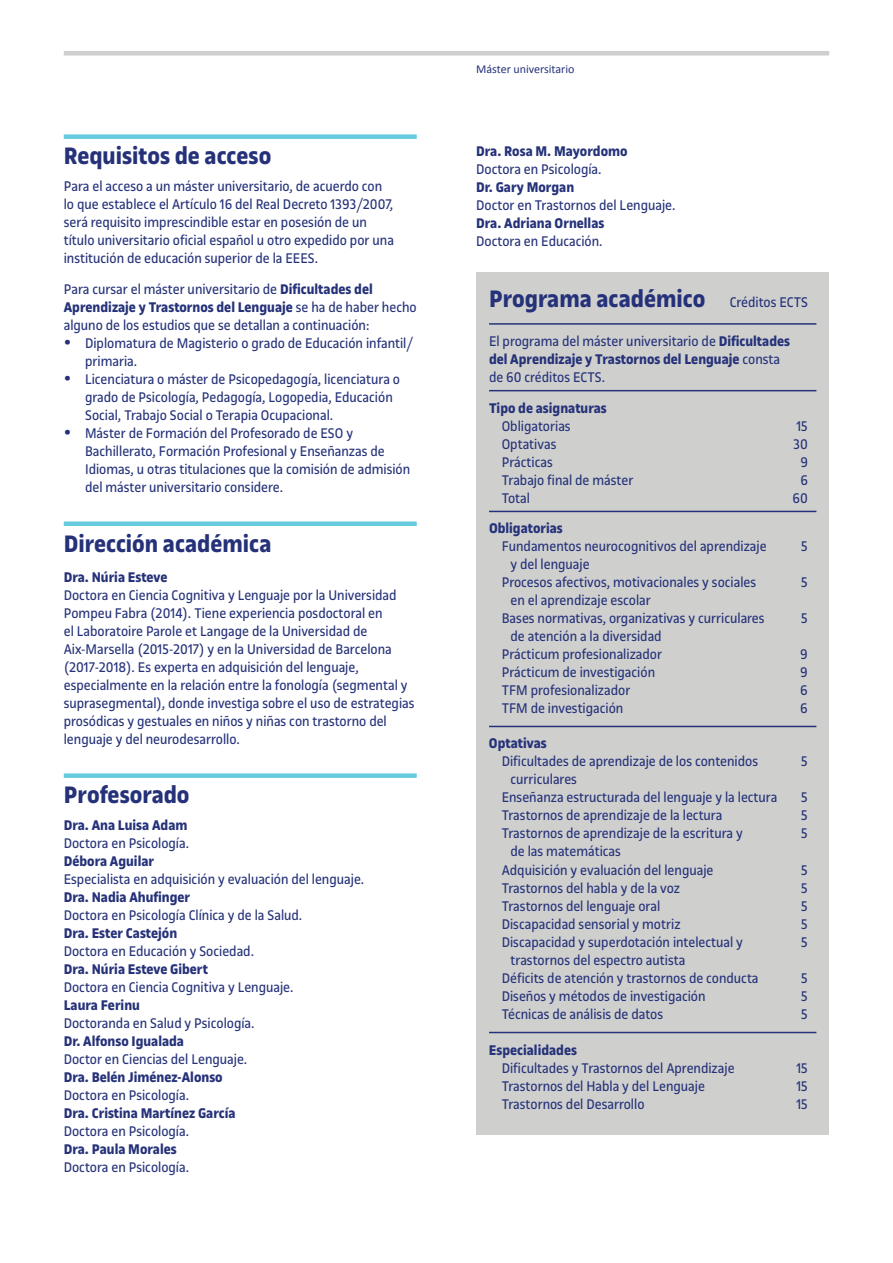
<style>
.page{position:relative;width:893px;height:1263px;background:#fff}
.page>*{position:absolute;margin:0;border:0;box-sizing:border-box;transform-origin:0 0}
.t1{font:700 25.5px "UOC Sans";color:#253279}
.t2{font:15px/18px "UOC Sans";color:#253279}
.t3{font:700 15px "UOC Sans";color:#253279}
.t4{font:12px "Calibri";color:#253279}
.s1{font-weight:700}
.s2{font-weight:700;font-size:19.5px}
.s3{font-weight:400;font-size:15px}
</style>
<div class="page">
<div style="left:64px;top:51px;width:765px;height:5px;background:#cfd0ce"></div>
<div style="left:476px;top:273px;width:353px;height:862px;background:#cfd0ce"></div>
<div style="left:64px;top:134px;width:353px;height:5px;background:#67cbdf"></div>
<div style="left:64px;top:521px;width:353px;height:5px;background:#67cbdf"></div>
<div style="left:64px;top:773px;width:353px;height:5px;background:#67cbdf"></div>
<hr style="left:489px;top:323px;width:327px;height:2px;background:#253279">
<hr style="left:489px;top:390px;width:327px;height:1px;background:#253279">
<hr style="left:489px;top:511px;width:327px;height:1px;background:#253279">
<hr style="left:489px;top:726px;width:327px;height:1px;background:#253279">
<hr style="left:489px;top:1032px;width:327px;height:1px;background:#253279">
<h1 class="t1" style="left:64px;top:142px;width:209px">Requisitos de acceso</h1>
<p class="t2" style="left:64px;top:177px;width:332px">Para el acceso a un máster universitario, de acuerdo con lo que establece el Artículo 16 del Real Decreto 1393/2007, será requisito imprescindible estar en posesión de un título universitario oficial español u otro expedido por una institución de educación superior de la EEES.</p>
<p class="t2" style="left:64px;top:280px;width:354px">Para cursar el máster universitario de <span class="s1">Dificultades del<br>Aprendizaje y Trastornos del Lenguaje</span> se ha de haber hecho alguno de los estudios que se detallan a continuación:</p>
<p class="t2" style="left:85px;top:334px;width:330px;text-indent:-21px"><span class="s2">•</span> Diplomatura de Magisterio o grado de Educación infantil/ primaria.</p>
<p class="t2" style="left:85px;top:370px;width:317px;text-indent:-21px"><span class="s2">•</span> Licenciatura o máster de Psicopedagogía, licenciatura o grado de Psicología, Pedagogía, Logopedia, Educación<br>Social, Trabajo Social o Terapia Ocupacional.</p>
<p class="t2" style="left:85px;top:424px;width:327px;text-indent:-21px"><span class="s2">•</span> Máster de Formación del Profesorado de ESO y Bachillerato, Formación Profesional y Enseñanzas de Idiomas, u otras titulaciones que la comisión de admisión del máster universitario considere.</p>
<h1 class="t1" style="left:64px;top:529px;width:209px">Dirección académica</h1>
<p class="t3" style="left:64px;top:568px;width:105px">Dra. Núria Esteve</p>
<p class="t2" style="left:64px;top:586px;width:352px">Doctora en Ciencia Cognitiva y Lenguaje por la Universidad Pompeu Fabra (2014). Tiene experiencia posdoctoral en<br>el Laboratoire Parole et Langage de la Universidad de Aix-Marsella (2015-2017) y en la Universidad de Barcelona (2017-2018). Es experta en adquisición del lenguaje, especialmente en la relación entre la fonología (segmental y suprasegmental), donde investiga sobre el uso de estrategias prosódicas y gestuales en niños y niñas con trastorno del lenguaje y del neurodesarrollo.</p>
<h1 class="t1" style="left:64px;top:781px;width:127px">Profesorado</h1>
<p class="t3" style="left:64px;top:816px;width:125px">Dra. Ana Luisa Adam</p>
<p class="t2" style="left:64px;top:834px;width:127px">Doctora en Psicología.</p>
<p class="t3" style="left:64px;top:852px;width:92px">Débora Aguilar</p>
<p class="t2" style="left:64px;top:870px;width:302px">Especialista en adquisición y evaluación del lenguaje.</p>
<p class="t3" style="left:64px;top:888px;width:128px">Dra. Nadia Ahufinger</p>
<p class="t2" style="left:64px;top:906px;width:240px">Doctora en Psicología Clínica y de la Salud.</p>
<p class="t3" style="left:64px;top:924px;width:115px">Dra. Ester Castejón</p>
<p class="t2" style="left:64px;top:942px;width:192px">Doctora en Educación y Sociedad.</p>
<p class="t3" style="left:64px;top:960px;width:146px">Dra. Núria Esteve Gibert</p>
<p class="t2" style="left:64px;top:978px;width:231px">Doctora en Ciencia Cognitiva y Lenguaje.</p>
<p class="t3" style="left:64px;top:996px;width:78px">Laura Ferinu</p>
<p class="t2" style="left:64px;top:1014px;width:192px">Doctoranda en Salud y Psicología.</p>
<p class="t3" style="left:64px;top:1032px;width:122px">Dr. Alfonso Igualada</p>
<p class="t2" style="left:64px;top:1050px;width:185px">Doctor en Ciencias del Lenguaje.</p>
<p class="t3" style="left:64px;top:1068px;width:160px">Dra. Belén Jiménez-Alonso</p>
<p class="t2" style="left:64px;top:1086px;width:127px">Doctora en Psicología.</p>
<p class="t3" style="left:64px;top:1104px;width:173px">Dra. Cristina Martínez García</p>
<p class="t2" style="left:64px;top:1122px;width:127px">Doctora en Psicología.</p>
<p class="t3" style="left:64px;top:1140px;width:115px">Dra. Paula Morales</p>
<p class="t2" style="left:64px;top:1158px;width:127px">Doctora en Psicología.</p>
<p class="t4" style="left:476px;top:61px;width:100px">Máster universitario</p>
<p class="t3" style="left:476px;top:143px;width:153px">Dra. Rosa M. Mayordomo</p>
<p class="t2" style="left:476px;top:161px;width:127px">Doctora en Psicología.</p>
<p class="t3" style="left:476px;top:179px;width:100px">Dr. Gary Morgan</p>
<p class="t2" style="left:476px;top:197px;width:201px">Doctor en Trastornos del Lenguaje.</p>
<p class="t3" style="left:476px;top:215px;width:130px">Dra. Adriana Ornellas</p>
<p class="t2" style="left:476px;top:233px;width:128px">Doctora en Educación.</p>
<h1 class="t1" style="left:489px;top:284px;width:320px">Programa académico <span class="s3">Créditos ECTS</span></h1>
<p class="t2" style="left:489px;top:332px;width:303px">El programa del máster universitario de <span class="s1">Dificultades del Aprendizaje y Trastornos del Lenguaje</span> consta de 60 créditos ECTS.</p>
<p class="t3" style="left:489px;top:399px;width:119px">Tipo de asignaturas</p>
<p class="t2" style="left:502px;top:417px;width:70px">Obligatorias</p>
<p class="t2" style="left:796px;top:417px;width:13px">15</p>
<p class="t2" style="left:502px;top:435px;width:56px">Optativas</p>
<p class="t2" style="left:793px;top:435px;width:16px">30</p>
<p class="t2" style="left:502px;top:453px;width:53px">Prácticas</p>
<p class="t2" style="left:800px;top:453px;width:9px">9</p>
<p class="t2" style="left:502px;top:471px;width:133px">Trabajo final de máster</p>
<p class="t2" style="left:800px;top:471px;width:9px">6</p>
<p class="t2" style="left:502px;top:489px;width:30px">Total</p>
<p class="t2" style="left:792px;top:489px;width:17px">60</p>
<p class="t3" style="left:489px;top:520px;width:75px">Obligatorias</p>
<p class="t2" style="left:502px;top:538px;width:266px">Fundamentos neurocognitivos del aprendizaje</p>
<p class="t2" style="left:801px;top:538px;width:8px">5</p>
<p class="t2" style="left:502px;top:556px;width:256px;text-indent:9px">y del lenguaje<br>Procesos afectivos, motivacionales y sociales</p>
<p class="t2" style="left:801px;top:574px;width:8px">5</p>
<p class="t2" style="left:502px;top:592px;width:264px;text-indent:9px">en el aprendizaje escolar<br>Bases normativas, organizativas y curriculares</p>
<p class="t2" style="left:502px;top:628px;width:162px;text-align:center">de atención a la diversidad<br>Prácticum profesionalizador</p>
<p class="t2" style="left:801px;top:610px;width:8px">5</p>
<p class="t2" style="left:800px;top:646px;width:9px">9</p>
<p class="t2" style="left:502px;top:664px;width:155px">Prácticum de investigación</p>
<p class="t2" style="left:800px;top:664px;width:9px">9</p>
<p class="t2" style="left:502px;top:682px;width:130px">TFM profesionalizador</p>
<p class="t2" style="left:800px;top:682px;width:9px">6</p>
<p class="t2" style="left:502px;top:700px;width:123px">TFM de investigación</p>
<p class="t2" style="left:800px;top:700px;width:9px">6</p>
<p class="t3" style="left:489px;top:735px;width:59px">Optativas</p>
<p class="t2" style="left:502px;top:753px;width:258px">Dificultades de aprendizaje de los contenidos</p>
<p class="t2" style="left:801px;top:753px;width:8px">5</p>
<p class="t2" style="left:502px;top:771px;width:277px;text-indent:9px">curriculares<br>Enseñanza estructurada del lenguaje y la lectura</p>
<p class="t2" style="left:801px;top:789px;width:8px">5</p>
<p class="t2" style="left:502px;top:807px;width:222px">Trastornos de aprendizaje de la lectura</p>
<p class="t2" style="left:801px;top:807px;width:8px">5</p>
<p class="t2" style="left:502px;top:825px;width:243px">Trastornos de aprendizaje de la escritura y</p>
<p class="t2" style="left:801px;top:825px;width:8px">5</p>
<p class="t2" style="left:502px;top:843px;width:213px;text-indent:9px">de las matemáticas<br>Adquisición y evaluación del lenguaje</p>
<p class="t2" style="left:801px;top:861px;width:8px">5</p>
<p class="t2" style="left:502px;top:879px;width:180px">Trastornos del habla y de la voz</p>
<p class="t2" style="left:801px;top:879px;width:8px">5</p>
<p class="t2" style="left:502px;top:897px;width:160px">Trastornos del lenguaje oral</p>
<p class="t2" style="left:801px;top:897px;width:8px">5</p>
<p class="t2" style="left:502px;top:915px;width:180px">Discapacidad sensorial y motriz</p>
<p class="t2" style="left:801px;top:915px;width:8px">5</p>
<p class="t2" style="left:502px;top:933px;width:243px">Discapacidad y superdotación intelectual y</p>
<p class="t2" style="left:801px;top:933px;width:8px">5</p>
<p class="t2" style="left:502px;top:951px;width:258px;text-indent:9px">trastornos del espectro autista<br>Déficits de atención y trastornos de conducta</p>
<p class="t2" style="left:801px;top:969px;width:8px">5</p>
<p class="t2" style="left:502px;top:987px;width:205px">Diseños y métodos de investigación</p>
<p class="t2" style="left:801px;top:987px;width:8px">5</p>
<p class="t2" style="left:502px;top:1005px;width:163px">Técnicas de análisis de datos</p>
<p class="t2" style="left:801px;top:1005px;width:8px">5</p>
<p class="t3" style="left:489px;top:1041px;width:90px">Especialidades</p>
<p class="t2" style="left:502px;top:1059px;width:234px">Dificultades y Trastornos del Aprendizaje</p>
<p class="t2" style="left:796px;top:1059px;width:13px">15</p>
<p class="t2" style="left:502px;top:1077px;width:205px">Trastornos del Habla y del Lenguaje</p>
<p class="t2" style="left:796px;top:1077px;width:13px">15</p>
<p class="t2" style="left:502px;top:1095px;width:144px">Trastornos del Desarrollo</p>
<p class="t2" style="left:796px;top:1095px;width:13px">15</p>
</div>
